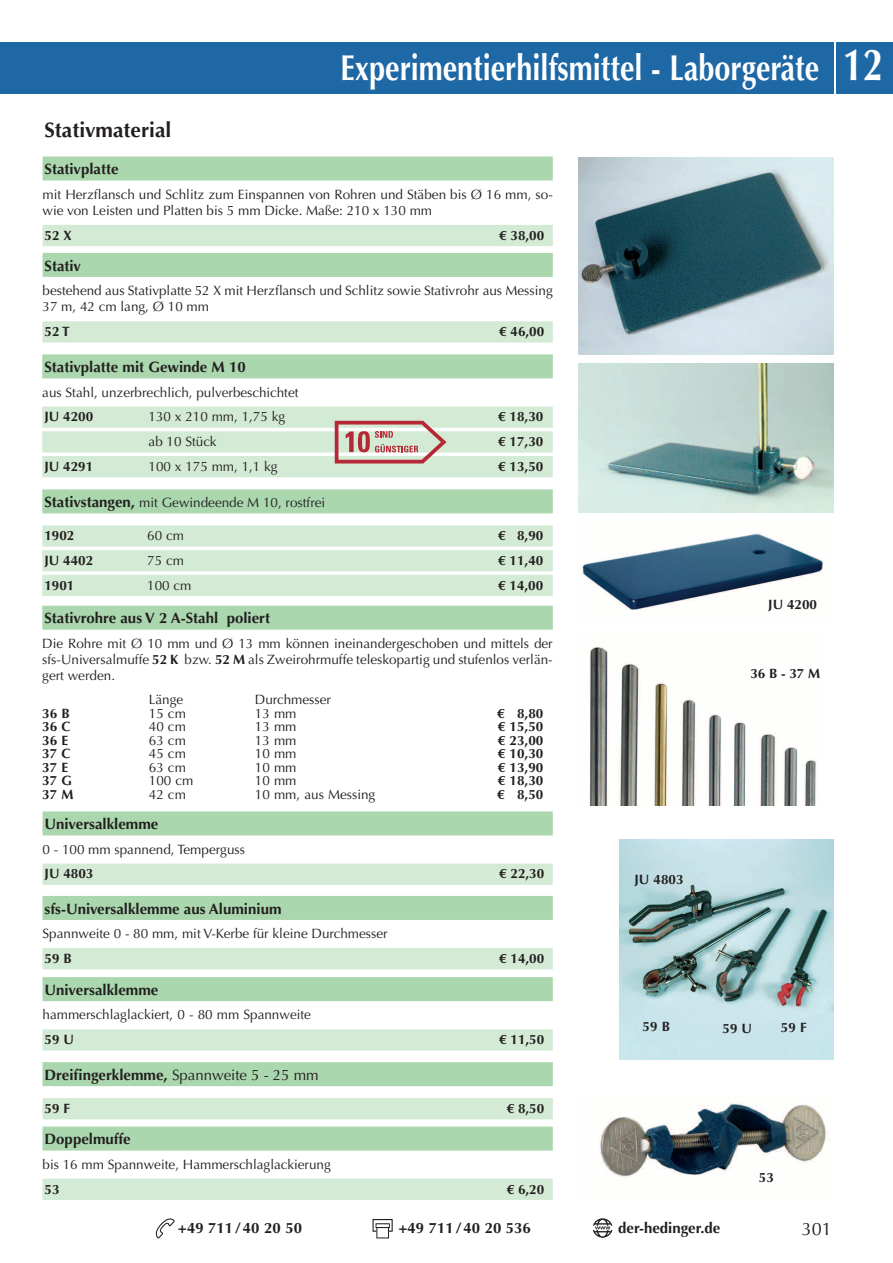
<style>
.page{position:relative;width:893px;height:1263px;background:#fff}
.page>*{position:absolute;margin:0;border:0;box-sizing:border-box;transform-origin:0 0}
.t1{font:700 36px "Optima LT Std";color:#fff;scale:.8 1}
.t2{font:700 21px "Optima LT Std";color:#231f20}
.t3{font:18px "Optima LT Std";color:#231f20}
.t4{font:700 15px "Optima LT Std";color:#231f20}
.t5{font:13.5px/16.2px "Optima LT Std";color:#231f20}
.t6{font:700 13.5px "Optima LT Std";color:#231f20}
.s1{font-size:45px}
.s2{font-weight:700;font-size:15px}
.s3{font-weight:700}
.s4{font-weight:400}
</style>
<div class="page">
<div style="left:0;top:43px;width:833px;height:51px;background:#1e68a6"></div>
<div style="left:837px;top:43px;width:56px;height:51px;background:#1e68a6"></div>
<svg style="left:593px;top:1218px;width:19px;height:20px"></svg>
<svg style="left:373px;top:1219px;width:20px;height:19px"></svg>
<svg style="left:155px;top:1218px;width:20px;height:21px"></svg>
<div style="left:43px;top:1126px;width:510px;height:24px;background:#aad7ae"></div>
<div style="left:43px;top:1179px;width:510px;height:21px;background:#d3ead4"></div>
<img style="left:578px;top:157px;width:255px;height:198px">
<img style="left:578px;top:364px;width:255px;height:148px">
<div style="left:43px;top:157px;width:510px;height:24px;background:#aad7ae"></div>
<div style="left:43px;top:225px;width:510px;height:21px;background:#d3ead4"></div>
<div style="left:43px;top:253px;width:510px;height:24px;background:#aad7ae"></div>
<div style="left:43px;top:321px;width:510px;height:22px;background:#d3ead4"></div>
<img style="left:599px;top:1102px;width:232px;height:79px">
<div style="left:42px;top:354px;width:511px;height:24px;background:#aad7ae"></div>
<div style="left:42px;top:407px;width:511px;height:21px;background:#d3ead4"></div>
<div style="left:42px;top:431px;width:511px;height:21px;background:#d3ead4"></div>
<div style="left:42px;top:456px;width:511px;height:21px;background:#d3ead4"></div>
<div style="left:42px;top:489px;width:511px;height:24px;background:#aad7ae"></div>
<div style="left:42px;top:525px;width:511px;height:22px;background:#d3ead4"></div>
<div style="left:42px;top:550px;width:511px;height:21px;background:#d3ead4"></div>
<div style="left:42px;top:575px;width:511px;height:21px;background:#d3ead4"></div>
<div style="left:42px;top:606px;width:511px;height:24px;background:#aad7ae"></div>
<svg style="left:335px;top:421px;width:111px;height:42px"></svg>
<img style="left:589px;top:647px;width:227px;height:158px">
<div style="left:43px;top:896px;width:510px;height:24px;background:#aad7ae"></div>
<div style="left:43px;top:948px;width:510px;height:21px;background:#d3ead4"></div>
<div style="left:43px;top:811px;width:510px;height:24px;background:#aad7ae"></div>
<div style="left:43px;top:863px;width:510px;height:22px;background:#d3ead4"></div>
<div style="left:43px;top:1062px;width:510px;height:24px;background:#aad7ae"></div>
<div style="left:43px;top:1098px;width:510px;height:21px;background:#d3ead4"></div>
<div style="left:43px;top:977px;width:510px;height:24px;background:#aad7ae"></div>
<div style="left:43px;top:1029px;width:510px;height:21px;background:#d3ead4"></div>
<img style="left:620px;top:840px;width:214px;height:220px">
<img style="left:582px;top:533px;width:241px;height:77px">
<h2 class="t2" style="left:44px;top:118px;width:128px">Stativmaterial</h2>
<h1 class="t1" style="left:340px;top:47px;width:680px">Experimentierhilfsmittel - Laborgeräte <span class="s1">12</span></h1>
<p class="t4" style="left:45px;top:160px;width:75px">Stativplatte</p>
<p class="t5" style="left:43px;top:186px;width:512px">mit Herzflansch und Schlitz zum Einspannen von Rohren und Stäben bis Ø 16 mm, so&shy;wie von Leisten und Platten bis 5 mm Dicke. Maße: 210 x 130 mm</p>
<p class="t6" style="left:45px;top:227px;width:29px">52 X</p>
<p class="t6" style="left:499px;top:227px;width:47px">€ 38,00</p>
<p class="t4" style="left:45px;top:257px;width:38px">Stativ</p>
<p class="t5" style="left:43px;top:283px;width:512px">bestehend aus Stativplatte 52 X mit Herzflansch und Schlitz sowie Stativrohr aus Messing<br>37 m, 42 cm lang, Ø 10 mm</p>
<p class="t6" style="left:45px;top:324px;width:27px">52 T</p>
<p class="t6" style="left:499px;top:324px;width:47px">€ 46,00</p>
<p class="t4" style="left:44px;top:358px;width:203px">Stativplatte mit Gewinde M 10</p>
<p class="t5" style="left:42px;top:384px;width:258px">aus Stahl, unzerbrechlich, pulverbeschichtet</p>
<p class="t6" style="left:44px;top:409px;width:50px">JU 4200</p>
<p class="t5" style="left:149px;top:409px;width:138px">130 x 210 mm, 1,75 kg</p>
<p class="t6" style="left:498px;top:409px;width:47px">€ 18,30</p>
<p class="t5" style="left:149px;top:434px;width:70px">ab 10 Stück</p>
<p class="t6" style="left:498px;top:434px;width:47px">€ 17,30</p>
<p class="t6" style="left:44px;top:458px;width:50px">JU 4291</p>
<p class="t5" style="left:149px;top:458px;width:131px">100 x 175 mm, 1,1 kg</p>
<p class="t6" style="left:498px;top:458px;width:47px">€ 13,50</p>
<p class="t5" style="left:44px;top:495px;width:282px"><span class="s2">Stativstangen,</span> mit Gewindeende M 10, rostfrei</p>
<p class="t6" style="left:44px;top:528px;width:32px">1902</p>
<p class="t5" style="left:147px;top:528px;width:38px">60 cm</p>
<p class="t6" style="left:498px;top:528px;width:47px">€ 8,90</p>
<p class="t6" style="left:44px;top:552px;width:50px">JU 4402</p>
<p class="t5" style="left:147px;top:552px;width:38px">75 cm</p>
<p class="t6" style="left:498px;top:552px;width:47px">€ 11,40</p>
<p class="t6" style="left:44px;top:577px;width:32px">1901</p>
<p class="t5" style="left:147px;top:577px;width:46px">100 cm</p>
<p class="t6" style="left:498px;top:577px;width:47px">€ 14,00</p>
<p class="t4" style="left:44px;top:609px;width:227px">Stativrohre aus V 2 A-Stahl poliert</p>
<p class="t5" style="left:42px;top:635px;width:512px;text-align:justify">Die Rohre mit Ø 10 mm und Ø 13 mm können ineinandergeschoben und mittels der sfs-Universalmuffe <span class="s3">52 K</span> bzw. <span class="s3">52 M</span> als Zweirohrmuffe teleskopartig und stufenlos verlän&shy;gert werden.</p>
<p class="t5" style="left:149px;top:692px;width:36px">Länge</p>
<p class="t5" style="left:255px;top:692px;width:78px">Durchmesser</p>
<p class="t6" style="left:42px;top:705px;width:29px">36 B</p>
<p class="t5" style="left:149px;top:705px;width:39px">15 cm</p>
<p class="t5" style="left:255px;top:705px;width:43px">13 mm</p>
<p class="t6" style="left:497px;top:705px;width:48px">€ 8,80</p>
<p class="t6" style="left:42px;top:719px;width:30px">36 C</p>
<p class="t5" style="left:149px;top:719px;width:39px">40 cm</p>
<p class="t5" style="left:255px;top:719px;width:43px">13 mm</p>
<p class="t6" style="left:498px;top:719px;width:47px">€ 15,50</p>
<p class="t6" style="left:42px;top:732px;width:27px">36 E</p>
<p class="t5" style="left:149px;top:732px;width:39px">63 cm</p>
<p class="t5" style="left:255px;top:732px;width:43px">13 mm</p>
<p class="t6" style="left:498px;top:732px;width:47px">€ 23,00</p>
<p class="t6" style="left:42px;top:746px;width:30px">37 C</p>
<p class="t5" style="left:149px;top:746px;width:39px">45 cm</p>
<p class="t5" style="left:255px;top:746px;width:43px">10 mm</p>
<p class="t6" style="left:498px;top:746px;width:47px">€ 10,30</p>
<p class="t6" style="left:42px;top:759px;width:27px">37 E</p>
<p class="t5" style="left:149px;top:759px;width:39px">63 cm</p>
<p class="t5" style="left:255px;top:759px;width:43px">10 mm</p>
<p class="t6" style="left:498px;top:759px;width:47px">€ 13,90</p>
<p class="t6" style="left:42px;top:773px;width:31px">37 G</p>
<p class="t5" style="left:149px;top:773px;width:46px">100 cm</p>
<p class="t5" style="left:255px;top:773px;width:43px">10 mm</p>
<p class="t6" style="left:498px;top:773px;width:47px">€ 18,30</p>
<p class="t6" style="left:42px;top:786px;width:33px">37 M</p>
<p class="t5" style="left:149px;top:786px;width:39px">42 cm</p>
<p class="t5" style="left:255px;top:786px;width:122px">10 mm, aus Messing</p>
<p class="t6" style="left:497px;top:786px;width:48px">€ 8,50</p>
<p class="t4" style="left:45px;top:815px;width:115px">Universalklemme</p>
<p class="t5" style="left:43px;top:841px;width:204px">0 - 100 mm spannend, Temperguss</p>
<p class="t6" style="left:45px;top:866px;width:50px">JU 4803</p>
<p class="t6" style="left:499px;top:866px;width:47px">€ 22,30</p>
<p class="t4" style="left:45px;top:900px;width:238px">sfs-Universalklemme aus Aluminium</p>
<p class="t5" style="left:43px;top:926px;width:347px">Spannweite 0 - 80 mm, mit V-Kerbe für kleine Durchmesser</p>
<p class="t6" style="left:45px;top:950px;width:29px">59 B</p>
<p class="t6" style="left:499px;top:950px;width:47px">€ 14,00</p>
<p class="t4" style="left:45px;top:981px;width:115px">Universalklemme</p>
<p class="t5" style="left:43px;top:1007px;width:270px">hammerschlaglackiert, 0 - 80 mm Spannweite</p>
<p class="t6" style="left:45px;top:1032px;width:31px">59 U</p>
<p class="t6" style="left:499px;top:1032px;width:47px">€ 11,50</p>
<p class="t4" style="left:45px;top:1066px;width:276px">Dreifingerklemme, <span class="s4">Spannweite 5 - 25 mm</span></p>
<p class="t6" style="left:45px;top:1100px;width:27px">59 F</p>
<p class="t6" style="left:507px;top:1100px;width:39px">€ 8,50</p>
<p class="t4" style="left:45px;top:1130px;width:88px">Doppelmuffe</p>
<p class="t5" style="left:43px;top:1156px;width:290px">bis 16 mm Spannweite, Hammerschlaglackierung</p>
<p class="t6" style="left:45px;top:1181px;width:17px">53</p>
<p class="t6" style="left:507px;top:1181px;width:39px">€ 6,20</p>
<p class="t6" style="left:768px;top:597px;width:50px">JU 4200</p>
<p class="t6" style="left:750px;top:666px;width:71px">36 B - 37 M</p>
<p class="t6" style="left:634px;top:872px;width:51px">JU 4803</p>
<p class="t6" style="left:642px;top:1019px;width:29px">59 B</p>
<p class="t6" style="left:722px;top:1020px;width:31px">59 U</p>
<p class="t6" style="left:781px;top:1019px;width:27px">59 F</p>
<p class="t6" style="left:759px;top:1170px;width:17px">53</p>
<p class="t4" style="left:178px;top:1219px;width:126px">+49 711/40 20 50</p>
<p class="t4" style="left:398px;top:1219px;width:134px">+49 711/40 20 536</p>
<p class="t4" style="left:618px;top:1219px;width:104px">der-hedinger.de</p>
<h3 class="t3" style="left:802px;top:1218px;width:32px">301</h3>
</div>
